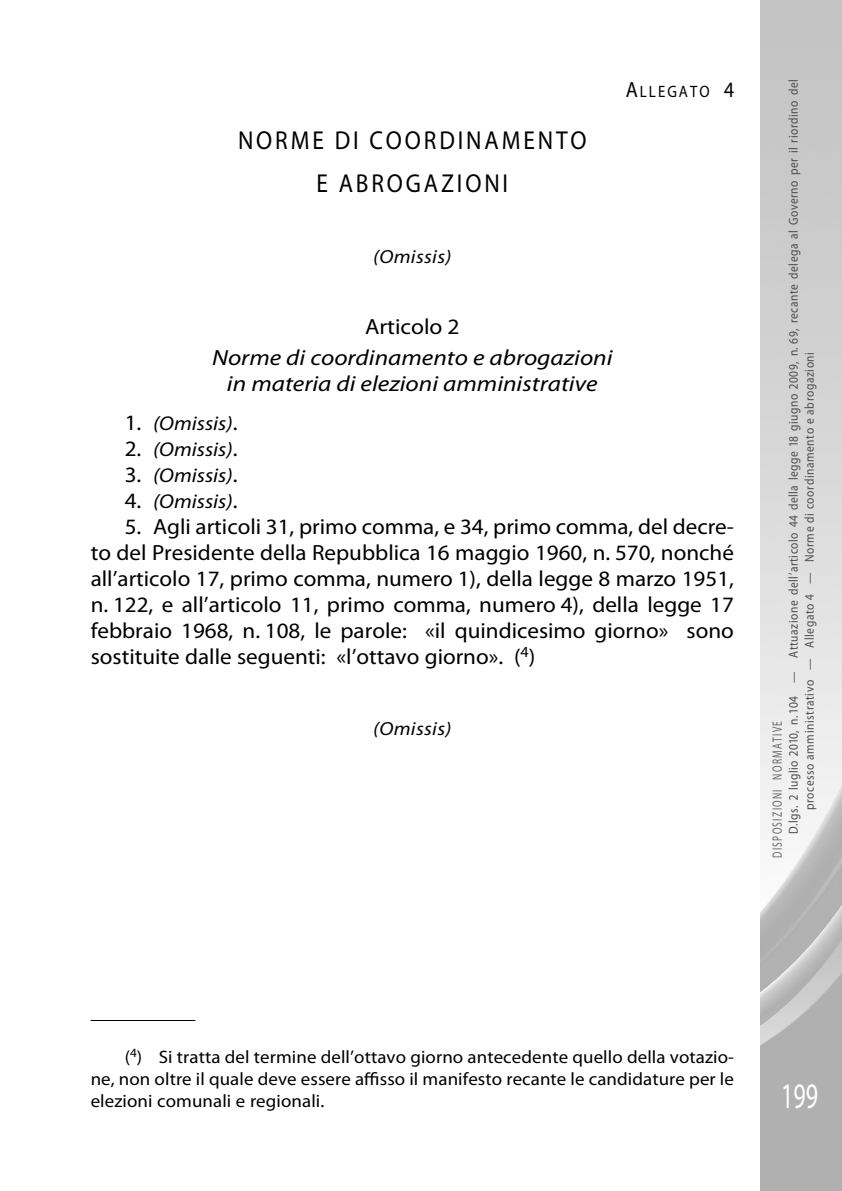
<style>
.page{position:relative;width:842px;height:1191px;background:#fff}
.page>*{position:absolute;margin:0;border:0;box-sizing:border-box;transform-origin:0 0}
.t1{font:36px "Myriad Pro";color:#fff;scale:.67 1}
.t2{font:26px "Myriad Pro";letter-spacing:.125em;color:#000;scale:.9 1}
.t3{font:22px/26px "Myriad Pro";color:#000;text-align:justify;scale:1.05 1}
.t4{font:italic 22px "Myriad Pro";color:#000;scale:1.15 1}
.t5{font:22px "Myriad Pro";color:#000;scale:1.07 1}
.t6{font:italic 20px "Myriad Pro";color:#000;scale:1.1 1}
.t7{font:italic 19px "Myriad Pro";letter-spacing:.015em;color:#000;scale:1.1 1}
.t8{font:18px/22px "Myriad Pro";letter-spacing:.005em;color:#000;text-align:justify;scale:1.05 1}
.t9{font:16.4px "Myriad Pro";letter-spacing:.135em;color:#000;scale:.9 1}
.t10{font:13.6px "Myriad Pro";letter-spacing:.135em;color:#666;scale:.7 1}
.t11{font:13px/16px "Myriad Pro";letter-spacing:.05em;color:#4d4d4d;scale:.88 1}
.s1{font-size:22px}
.s2{font-style:normal;font-size:22px}
</style>
<div class="page">
<img style="left:761px;top:0;width:81px;height:1191px">
<hr style="left:91px;top:1020px;width:104px;height:1px;background:#000">
<p class="t2" style="left:238px;top:131px;width:389px">NORME DI COORDINAMENTO</p>
<p class="t2" style="left:316px;top:173px;width:215px">E ABROGAZIONI</p>
<p class="t7" style="left:373px;top:249px;width:73px">(Omissis)</p>
<p class="t9" style="left:626px;top:86px;width:122px"><span class="s1">A</span>LLEGATO <span class="s1">4</span></p>
<p class="t5" style="left:365px;top:318px;width:90px">Articolo 2</p>
<p class="t4" style="left:212px;top:349px;width:350px">Norme di coordinamento e abrogazioni</p>
<p class="t4" style="left:227px;top:375px;width:324px">in materia di elezioni amministrative</p>
<p class="t6" style="left:125px;top:416px;width:104px"><span class="s2">1.</span> (Omissis)<span class="s2">.</span></p>
<p class="t6" style="left:125px;top:442px;width:104px"><span class="s2">2.</span> (Omissis)<span class="s2">.</span></p>
<p class="t6" style="left:125px;top:468px;width:104px"><span class="s2">3.</span> (Omissis)<span class="s2">.</span></p>
<p class="t6" style="left:125px;top:494px;width:104px"><span class="s2">4.</span> (Omissis)<span class="s2">.</span></p>
<p class="t3" style="left:91px;top:515px;width:614px;text-indent:34px">5. Agli articoli 31, primo comma, e 34, primo comma, del decre&shy;to del Presidente della Repubblica 16 maggio 1960, n. 570, nonché all’articolo 17, primo comma, numero 1), della legge 8 marzo 1951, n. 122, e all’articolo 11, primo comma, numero 4), della legge 17 febbraio 1968, n. 108, le parole: «il quindicesimo giorno» sono sostituite dalle seguenti: «l’ottavo giorno». (<sup>4</sup>)</p>
<p class="t7" style="left:373px;top:721px;width:73px">(Omissis)</p>
<p class="t11" style="left:786px;top:810px;width:832px;text-indent:-24px;rotate:-90deg">D.lgs. 2 luglio 2010, n. 104 — Attuazione dell’articolo 44 della legge 18 giugno 2009, n. 69, recante delega al Governo per il riordino del processo amministrativo — Allegato 4 — Norme di coordinamento e abrogazioni</p>
<p class="t10" style="left:772px;top:857px;width:197px;rotate:-90deg">DISPOSIZIONI NORMATIVE</p>
<p class="t8" style="left:91px;top:1047px;width:614px;text-indent:34px">(<sup>4</sup>) Si tratta del termine dell’ottavo giorno antecedente quello della votazio&shy;ne, non oltre il quale deve essere affisso il manifesto recante le candidature per le elezioni comunali e regionali.</p>
<p class="t1" style="left:781px;top:1082px;width:57px">199</p>
</div>
